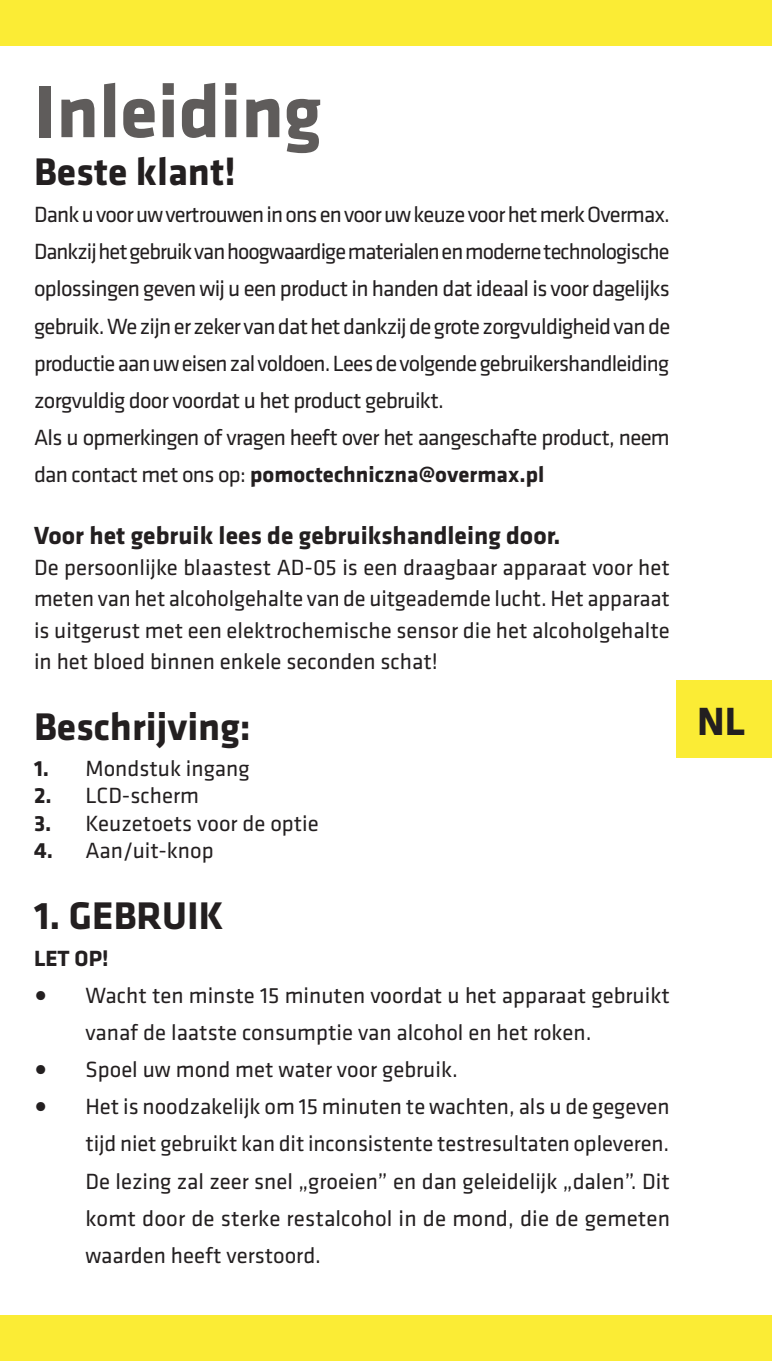
<style>
.page{position:relative;width:772px;height:1361px;background:#fff}
.page>*{position:absolute;margin:0;border:0;box-sizing:border-box;transform-origin:0 0}
.t1{font:700 77.2px "Klavika";color:#5f5c5b}
.t2{font:700 40.8px "Klavika";color:#231f20}
.t3{font:700 40px "Klavika";color:#231f20}
.t4{font:700 25.6px "Klavika";color:#231f20}
.t5{font:22.8px/37.2px "Klavika";letter-spacing:-.03em;color:#231f20;text-align:justify}
.t6{font:22.8px/37.2px "Klavika";color:#231f20}
.t7{font:700 22.8px "Klavika";color:#231f20}
.s1{font-weight:700}
.s2{font-family:"Minion Pro";font-size:34.4px}
</style>
<div class="page">
<div style="left:0;top:0;width:771px;height:45px;background:#fbec35"></div>
<div style="left:0;top:1315px;width:771px;height:46px;background:#fbec35"></div>
<div style="left:675px;top:680px;width:96px;height:78px;background:#fbec35"></div>
<h1 class="t1" style="left:34px;top:56px;width:288px">Inleiding</h1>
<h3 class="t3" style="left:34px;top:143px;width:203px">Beste klant!</h3>
<p class="t5" style="left:34px;top:195px;width:637px;text-align:left">Dank u voor uw vertrouwen in ons en voor uw keuze voor het merk Overmax.<br>Dankzij het gebruik van hoogwaardige materialen en moderne technologische oplossingen geven wij u een product in handen dat ideaal is voor dagelijks gebruik. We zijn er zeker van dat het dankzij de grote zorgvuldigheid van de productie aan uw eisen zal voldoen. Lees de volgende gebruikershandleiding zorgvuldig door voordat u het product gebruikt.<br>Als u opmerkingen of vragen heeft over het aangeschafte product, neem dan contact met ons op: <span class="s1">pomoctechniczna@overmax.pl</span></p>
<p class="t4" style="left:34px;top:516px;width:527px">Voor het gebruik lees de gebruikshandleing door.</p>
<p class="t5" style="left:34px;top:551px;width:636px;line-height:31.2px">De persoonlijke blaastest AD-05 is een draagbaar apparaat voor het meten van het alcoholgehalte van de uitgeademde lucht. Het apparaat is uitgerust met een elektrochemische sensor die het alcoholgehalte in het bloed binnen enkele seconden schat!</p>
<h3 class="t3" style="left:34px;top:697px;width:218px">Beschrijving:</h3>
<p class="t6" style="left:34px;top:749px;width:217px"><span class="s1">1.</span> Mondstuk ingang</p>
<p class="t6" style="left:34px;top:776px;width:166px"><span class="s1">2.</span> LCD-scherm</p>
<p class="t6" style="left:34px;top:804px;width:286px"><span class="s1">3.</span> Keuzetoets voor de optie</p>
<p class="t6" style="left:34px;top:831px;width:181px"><span class="s1">4.</span> Aan/uit-knop</p>
<h3 class="t3" style="left:34px;top:886px;width:191px">1. GEBRUIK</h3>
<p class="t7" style="left:34px;top:942px;width:76px">LET OP!</p>
<p class="t6" style="left:85px;top:976px;width:585px;text-indent:-51px"><span class="s2">•</span> Wacht ten minste 15 minuten voordat u het apparaat gebruikt vanaf de laatste consumptie van alcohol en het roken.</p>
<p class="t6" style="left:34px;top:1050px;width:425px"><span class="s2">•</span> Spoel uw mond met water voor gebruik.</p>
<p class="t5" style="left:85px;top:1087px;width:585px;text-indent:-51px"><span class="s2">•</span> Het is noodzakelijk om 15 minuten te wachten, als u de gegeven tijd niet gebruikt kan dit inconsistente testresultaten opleveren.<br>De lezing zal zeer snel „groeien” en dan geleidelijk „dalen”. Dit komt door de sterke restalcohol in de mond, die de gemeten waarden heeft verstoord.</p>
<h2 class="t2" style="left:696px;top:691px;width:49px">NL</h2>
</div>
